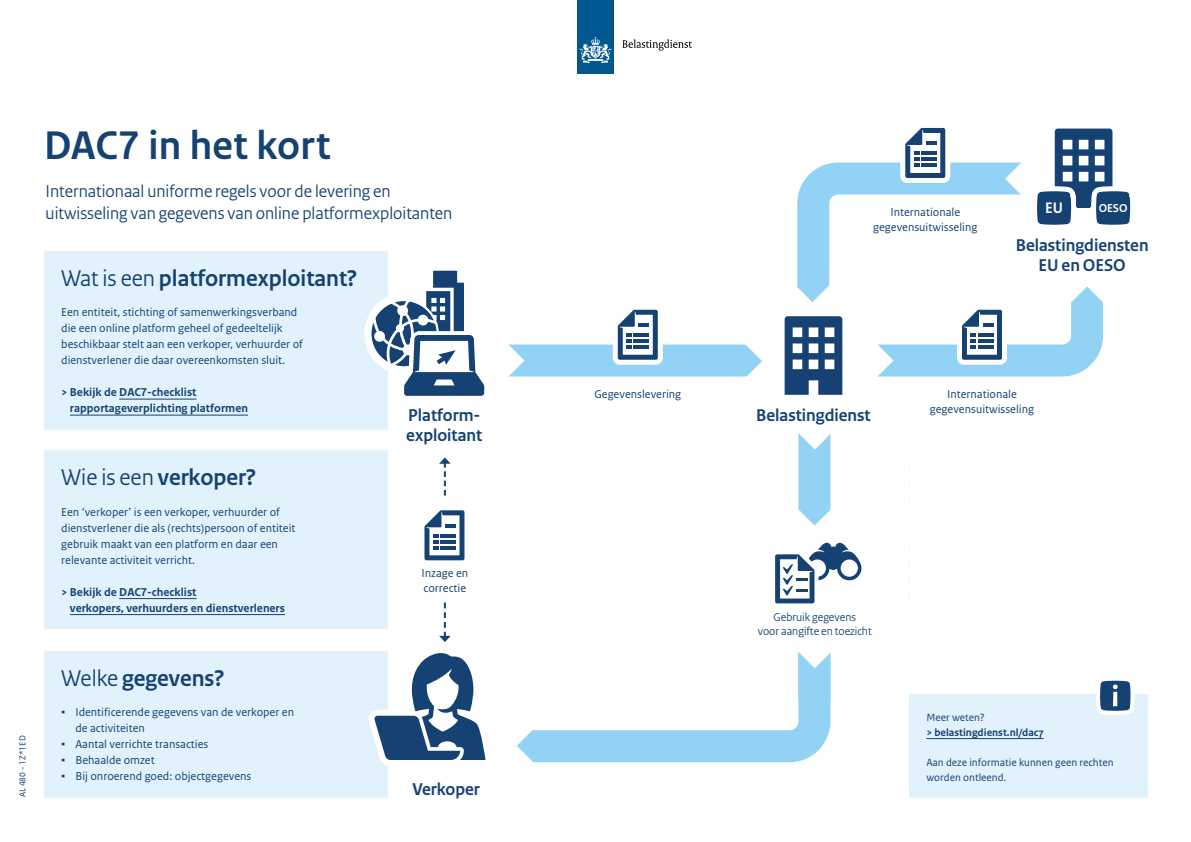
<style>
.page{position:relative;width:1191px;height:842px;background:#fff}
.page>*{position:absolute;margin:0;border:0;box-sizing:border-box;transform-origin:0 0}
.H1_Titel{font:700 42px "Rijksoverheid Sans Heading";letter-spacing:.01em;color:#154273}
.t1{font:700 24px "Rijksoverheid Sans Heading";color:#154273}
.P_Intro{font:18px/22px "Rijksoverheid Sans Heading";color:#154273}
.t2{font:700 18px/20px "Rijksoverheid Sans Heading";color:#154273;text-align:center}
.t3{font:700 16px "Rijksoverheid Sans Heading";color:#fff}
.t4{font:700 12.1px "Rijksoverheid Sans Heading";color:#fff}
.t5{font:12px/16px "Rijksoverheid Sans Text";color:#154273}
.P_bold{font:700 12px/16px "Rijksoverheid Sans Text";color:#154273}
.t6{font:12px/14px "Rijksoverheid Sans Heading";color:#154273;text-align:center}
.P_Body{font:11px/15px "Rijksoverheid Sans Text";color:#154273}
.P_Body-2{font:700 11px "Rijksoverheid Sans Text";color:#154273}
.Doc-code{font:9px "Rijksoverheid Sans Text";color:#154273}
.s1{font-weight:400}
.s2{font-family:"Impact"}
</style>
<div class="page">
<div style="left:577px;top:0;width:37px;height:74px;background:#00588e"></div>
<svg style="left:579px;top:37px;width:32px;height:27px"></svg>
<svg style="left:622px;top:39px;width:70px;height:12px"></svg>
<div style="left:44px;top:251px;width:344px;height:178px;background:#e2f2fd"></div>
<hr style="left:119px;top:399px;width:77px;height:1px;background:#154273">
<hr style="left:70px;top:415px;width:178px;height:1px;background:#154273">
<div style="left:44px;top:651px;width:344px;height:146px;background:#e2f2fd"></div>
<div style="left:44px;top:450px;width:344px;height:179px;background:#e2f2fd"></div>
<hr style="left:119px;top:598px;width:77px;height:1px;background:#154273">
<hr style="left:70px;top:614px;width:215px;height:1px;background:#154273">
<div style="left:909px;top:694px;width:239px;height:104px;background:#e2f2fd"></div>
<hr style="left:926px;top:738px;width:117px;height:1px;background:#154273">
<svg style="left:1096px;top:680px;width:39px;height:35px"></svg>
<div style="left:798px;top:404px;width:32px;height:281px;background:#92d2f4"></div>
<svg style="left:893px;top:307px;width:211px;height:70px;background:#a2d8f5"></svg>
<div style="left:507px;top:344px;width:248px;height:32px;background:#92d2f4"></div>
<svg style="left:537px;top:668px;width:294px;height:95px"></svg>
<svg style="left:797px;top:162px;width:305px;height:186px"></svg>
<svg style="left:1066px;top:273px;width:38px;height:34px"></svg>
<svg style="left:1005px;top:128px;width:126px;height:105px"></svg>
<svg style="left:775px;top:505px;width:87px;height:163px"></svg>
<svg style="left:604px;top:309px;width:64px;height:56px"></svg>
<hr style="left:634px;top:346px;width:15px;height:3px;background:#154273">
<svg style="left:924px;top:298px;width:127px;height:72px"></svg>
<hr style="left:978px;top:346px;width:15px;height:3px;background:#154273">
<svg style="left:891px;top:128px;width:64px;height:60px"></svg>
<hr style="left:921px;top:164px;width:15px;height:3px;background:#154273">
<div style="left:364px;top:293px;width:82px;height:82px;border:12px solid #fff;border-radius:50%"></div>
<svg style="left:424px;top:457px;width:41px;height:104px"></svg>
<svg style="left:368px;top:602px;width:169px;height:164px"></svg>
<svg style="left:371px;top:271px;width:153px;height:125px"></svg>
<svg style="left:741px;top:282px;width:152px;height:167px"></svg>
<h1 class="H1_Titel" style="left:44px;top:122px;width:288px">DAC7 in het kort</h1>
<p class="P_Intro" style="left:46px;top:180px;width:408px">Internationaal uniforme regels voor de levering en uitwisseling van gegevens van online platformexploitanten</p>
<h2 class="t1" style="left:61px;top:265px;width:297px"><span class="s1">Wat is een</span> platformexploitant?</h2>
<p class="t5" style="left:61px;top:304px;width:243px">Een entiteit, stichting of samenwerkingsverband die een online platform geheel of gedeeltelijk beschikbaar stelt aan een verkoper, verhuurder of dienstverlener die daar overeenkomsten sluit.</p>
<p class="P_bold" style="left:70px;top:384px;width:179px;text-indent:-9px">&gt; Bekijk de DAC7-checklist rapportageverplichting platformen</p>
<h2 class="t1" style="left:61px;top:464px;width:196px"><span class="s1">Wie is een</span> verkoper?</h2>
<p class="t5" style="left:61px;top:504px;width:236px">Een ‘verkoper’ is een verkoper, verhuurder of dienstverlener die als (rechts)persoon of entiteit gebruik maakt van een platform en daar een relevante activiteit verricht.</p>
<p class="P_bold" style="left:70px;top:584px;width:216px;text-indent:-9px">&gt; Bekijk de DAC7-checklist<br>verkopers, verhuurders en dienstverleners</p>
<h3 class="t2" style="left:406px;top:405px;width:77px;text-align:left">Platform&shy;exploitant</h3>
<p class="t5" style="left:421px;top:565px;width:48px;line-height:15px">Inzage en correctie</p>
<p class="Doc-code" style="left:17px;top:797px;width:63px;rotate:-90deg">AL 480 - 1Z*1ED</p>
<h2 class="t1" style="left:61px;top:665px;width:165px"><span class="s1">Welke</span> gegevens?</h2>
<p class="t5" style="left:75px;top:704px;width:220px;text-indent:-14px"><span class="s2">▪</span> Identificerende gegevens van de verkoper en de activiteiten</p>
<p class="t5" style="left:61px;top:736px;width:149px"><span class="s2">▪</span> Aantal verrichte transacties</p>
<p class="t5" style="left:61px;top:752px;width:95px"><span class="s2">▪</span> Behaalde omzet</p>
<p class="t5" style="left:61px;top:768px;width:192px"><span class="s2">▪</span> Bij onroerend goed: objectgegevens</p>
<h3 class="t2" style="left:412px;top:779px;width:69px">Verkoper</h3>
<p class="t5" style="left:873px;top:205px;width:106px;line-height:15px;text-align:center">Internationale gegevensuitwisseling</p>
<h3 class="t3" style="left:1045px;top:199px;width:19px">EU</h3>
<p class="t4" style="left:1098px;top:201px;width:30px">OESO</p>
<h3 class="t2" style="left:1015px;top:236px;width:134px">Belastingdiensten<br>EU en OESO</h3>
<p class="t5" style="left:594px;top:386px;width:88px">Gegevenslevering</p>
<p class="t5" style="left:930px;top:387px;width:106px;line-height:15px;text-align:center">Internationale gegevensuitwisseling</p>
<h3 class="t2" style="left:756px;top:405px;width:116px">Belastingdienst</h3>
<p class="t6" style="left:758px;top:610px;width:115px">Gebruik gegevens<br>voor aangifte en toezicht</p>
<p class="P_Body" style="left:926px;top:710px;width:60px">Meer weten?</p>
<p class="P_Body-2" style="left:926px;top:726px;width:119px">&gt; belastingdienst.nl/dac7</p>
<p class="P_Body" style="left:926px;top:755px;width:189px">Aan deze informatie kunnen geen rechten worden ontleend.</p>
</div>
